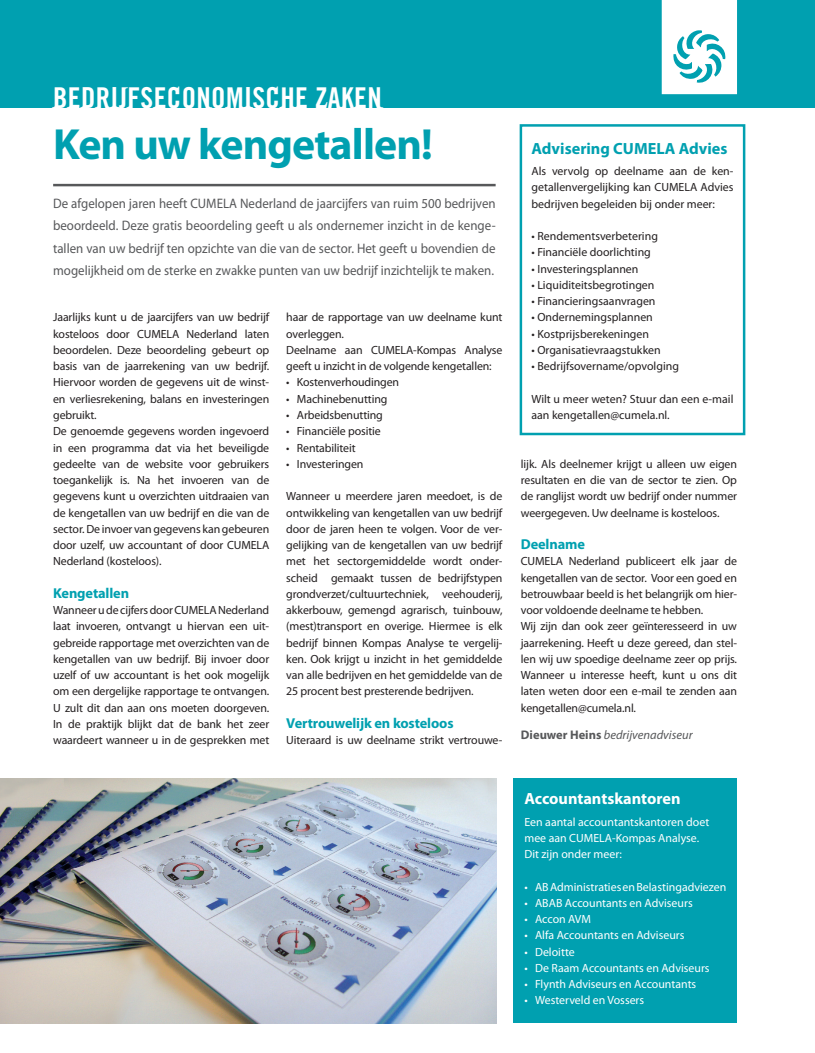
<style>
.page{position:relative;width:815px;height:1053px;background:#fff}
.page>*{position:absolute;margin:0;border:0;box-sizing:border-box;transform-origin:0 0}
._1_KOP_35pnt{font:700 43.75px "Myriad Pro";letter-spacing:-.02em;color:#00a0b0}
.KOP_Column{font:28.75px "Boback";letter-spacing:.015em;color:#fff}
._1_KOP_Kader{font:700 16.25px "Myriad Pro";color:#00a0b0}
._1_KOP_Kader-2{font:700 16.25px "Myriad Pro";color:#fff}
._5_TUSSENKOP{font:700 14.38px "Myriad Pro";letter-spacing:-.01em;color:#00a0b0}
._3_INTRO{font:13.75px/22.5px "Myriad Pro";color:#57585a;text-align:justify;scale:.94 1}
._9_Naam_Auteur_en_Fo{font:italic 12.5px "Myriad Pro";color:#57585a}
._4_BODY{font:11.88px/16.2px "Myriad Pro";letter-spacing:-.01em;color:#231f20;text-align:justify}
._2_BODY{font:11.88px/16.2px "Myriad Pro";color:#231f20;text-align:justify}
._2_BODY-2{font:11.88px/16.2px "Myriad Pro";color:#fff}
.s1{font-weight:700;font-style:normal}
</style>
<div class="page">
<div style="left:0;top:0;width:815px;height:107px;background:#00a0b0"></div>
<svg style="left:662px;top:0;width:75px;height:94px;background:#dcf2f4"></svg>
<hr style="left:53px;top:184px;width:443px;height:2px;background:#57585a">
<img style="left:0;top:778px;width:496px;height:245px">
<div style="left:514px;top:778px;width:223px;height:244px;background:#00a0b0"></div>
<div style="left:520px;top:124px;width:225px;height:311px;border:2px solid #00a0b0"></div>
<p class="KOP_Column" style="left:53px;top:80px;width:330px">BEDRIJFSECONOMISCHE ZAKEN</p>
<p class="_1_KOP_35pnt" style="left:53px;top:115px;width:381px">Ken uw kengetallen!</p>
<p class="_3_INTRO" style="left:53px;top:191px;width:472px">De afgelopen jaren heeft CUMELA Nederland de jaarcijfers van ruim 500 bedrijven beoordeeld. Deze gratis beoordeling geeft u als ondernemer inzicht in de kenge&shy;tallen van uw bedrijf ten opzichte van die van de sector. Het geeft u bovendien de mogelijkheid om de sterke en zwakke punten van uw bedrijf inzichtelijk te maken.</p>
<p class="_4_BODY" style="left:286px;top:309px;width:218px">haar de rapportage van uw deelname kunt overleggen.</p>
<p class="_4_BODY" style="left:286px;top:341px;width:218px">Deelname aan CUMELA-Kompas Analyse geeft u inzicht in de volgende kengetallen:</p>
<p class="_4_BODY" style="left:286px;top:374px;width:114px">• Kostenverhoudingen</p>
<p class="_4_BODY" style="left:286px;top:390px;width:103px">• Machinebenutting</p>
<p class="_4_BODY" style="left:286px;top:406px;width:98px">• Arbeidsbenutting</p>
<p class="_4_BODY" style="left:286px;top:423px;width:96px">• Financiële positie</p>
<p class="_4_BODY" style="left:286px;top:439px;width:71px">• Rentabiliteit</p>
<p class="_4_BODY" style="left:286px;top:455px;width:79px">• Investeringen</p>
<p class="_4_BODY" style="left:286px;top:488px;width:218px">Wanneer u meerdere jaren meedoet, is de ontwikkeling van kengetallen van uw bedrijf door de jaren heen te volgen. Voor de ver&shy;gelijking van de kengetallen van uw bedrijf met het sectorgemiddelde wordt onder&shy;scheid gemaakt tussen de bedrijfstypen grondverzet/cultuurtechniek, veehouderij, akkerbouw, gemengd agrarisch, tuinbouw, (mest)transport en overige. Hiermee is elk bedrijf binnen Kompas Analyse te vergelij&shy;ken. Ook krijgt u inzicht in het gemiddelde van alle bedrijven en het gemiddelde van de 25 procent best presterende bedrijven.</p>
<p class="_5_TUSSENKOP" style="left:286px;top:713px;width:169px">Vertrouwelijk en kosteloos</p>
<p class="_4_BODY" style="left:286px;top:731px;width:218px">Uiteraard is uw deelname strikt vertrouwe-</p>
<p class="_4_BODY" style="left:53px;top:309px;width:218px">Jaarlijks kunt u de jaarcijfers van uw bedrijf kosteloos door CUMELA Nederland laten beoordelen. Deze beoordeling gebeurt op basis van de jaarrekening van uw bedrijf.<br>Hiervoor worden de gegevens uit de winst&shy;en verliesrekening, balans en investeringen gebruikt.</p>
<p class="_4_BODY" style="left:53px;top:423px;width:218px">De genoemde gegevens worden ingevoerd in een programma dat via het beveiligde gedeelte van de website voor gebruikers toegankelijk is. Na het invoeren van de gegevens kunt u overzichten uitdraaien van de kengetallen van uw bedrijf en die van de sector. De invoer van gegevens kan gebeuren door uzelf, uw accountant of door CUMELA Nederland (kosteloos).</p>
<p class="_5_TUSSENKOP" style="left:53px;top:583px;width:77px">Kengetallen</p>
<p class="_4_BODY" style="left:53px;top:601px;width:218px">Wanneer u de cijfers door CUMELA Nederland laat invoeren, ontvangt u hiervan een uit&shy;gebreide rapportage met overzichten van de kengetallen van uw bedrijf. Bij invoer door uzelf of uw accountant is het ook mogelijk om een dergelijke rapportage te ontvangen.<br>U zult dit dan aan ons moeten doorgeven.<br>In de praktijk blijkt dat de bank het zeer waardeert wanneer u in de gesprekken met</p>
<p class="_1_KOP_Kader" style="left:531px;top:138px;width:198px">Advisering CUMELA Advies</p>
<p class="_2_BODY" style="left:531px;top:163px;width:203px">Als vervolg op deelname aan de ken&shy;getallenvergelijking kan CUMELA Advies bedrijven begeleiden bij onder meer:</p>
<p class="_2_BODY" style="left:531px;top:228px;width:128px">• Rendementsverbetering</p>
<p class="_2_BODY" style="left:531px;top:244px;width:121px">• Financiële doorlichting</p>
<p class="_2_BODY" style="left:531px;top:260px;width:108px">• Investeringsplannen</p>
<p class="_2_BODY" style="left:531px;top:276px;width:124px">• Liquiditeitsbegrotingen</p>
<p class="_2_BODY" style="left:531px;top:293px;width:126px">• Financieringsaanvragen</p>
<p class="_2_BODY" style="left:531px;top:309px;width:123px">• Ondernemingsplannen</p>
<p class="_2_BODY" style="left:531px;top:325px;width:119px">• Kostprijsberekeningen</p>
<p class="_2_BODY" style="left:531px;top:341px;width:131px">• Organisatievraagstukken</p>
<p class="_2_BODY" style="left:531px;top:358px;width:149px">• Bedrijfsovername/opvolging</p>
<p class="_2_BODY" style="left:531px;top:390px;width:203px">Wilt u meer weten? Stuur dan een e-mail aan kengetallen@cumela.nl.</p>
<p class="_4_BODY" style="left:521px;top:455px;width:218px">lijk. Als deelnemer krijgt u alleen uw eigen resultaten en die van de sector te zien. Op de ranglijst wordt uw bedrijf onder nummer weergegeven. Uw deelname is kosteloos.</p>
<p class="_5_TUSSENKOP" style="left:521px;top:535px;width:66px">Deelname</p>
<p class="_4_BODY" style="left:521px;top:553px;width:218px">CUMELA Nederland publiceert elk jaar de kengetallen van de sector. Voor een goed en betrouwbaar beeld is het belangrijk om hier&shy;voor voldoende deelname te hebben.</p>
<p class="_4_BODY" style="left:521px;top:618px;width:218px">Wij zijn dan ook zeer geïnteresseerd in uw jaarrekening. Heeft u deze gereed, dan stel&shy;len wij uw spoedige deelname zeer op prijs.<br>Wanneer u interesse heeft, kunt u ons dit laten weten door een e-mail te zenden aan kengetallen@cumela.nl.</p>
<p class="_9_Naam_Auteur_en_Fo" style="left:521px;top:727px;width:173px"><span class="s1">Dieuwer Heins</span> bedrijvenadviseur</p>
<p class="_1_KOP_Kader-2" style="left:524px;top:788px;width:158px">Accountantskantoren</p>
<p class="_2_BODY-2" style="left:524px;top:813px;width:186px">Een aantal accountantskantoren doet mee aan CUMELA-Kompas Analyse.<br>Dit zijn onder meer:</p>
<p class="_2_BODY-2" style="left:524px;top:878px;width:203px">• ABAdministratiesenBelastingadviezen</p>
<p class="_2_BODY-2" style="left:524px;top:894px;width:170px">• ABAB Accountants en Adviseurs</p>
<p class="_2_BODY-2" style="left:524px;top:910px;width:68px">• Accon AVM</p>
<p class="_2_BODY-2" style="left:524px;top:926px;width:162px">• Alfa Accountants en Adviseurs</p>
<p class="_2_BODY-2" style="left:524px;top:943px;width:52px">• Deloitte</p>
<p class="_2_BODY-2" style="left:524px;top:959px;width:187px">• De Raam Accountants en Adviseurs</p>
<p class="_2_BODY-2" style="left:524px;top:975px;width:173px">• Flynth Adviseurs en Accountants</p>
<p class="_2_BODY-2" style="left:524px;top:991px;width:121px">• Westerveld en Vossers</p>
</div>
